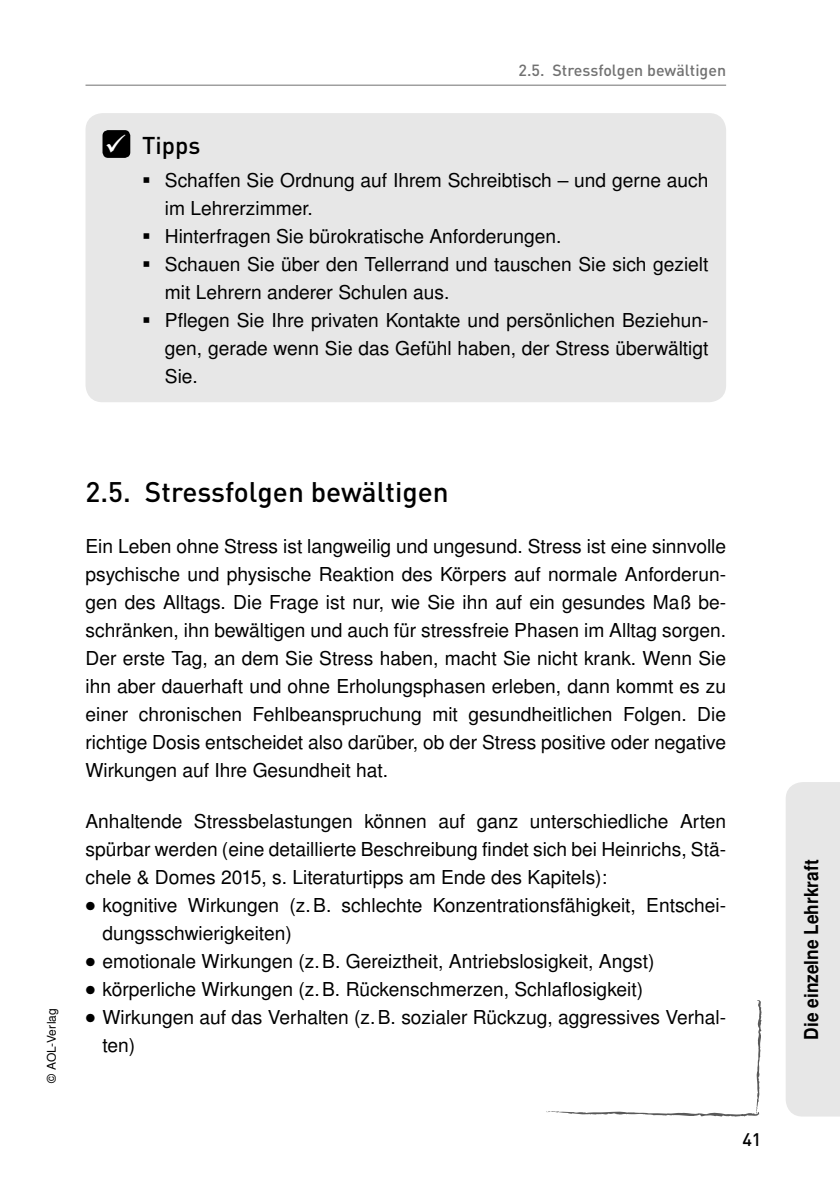
<style>
.page{position:relative;width:840px;height:1190px;background:#fff}
.page>*{position:absolute;margin:0;border:0;box-sizing:border-box;transform-origin:0 0}
.t1{font:500 28px "DIN";color:#000}
.t2{font:500 24px "DIN";color:#000}
.t3{font:19.2px/28px "Nimbus San LOT";color:#000}
.t4{font:700 19.2px "Nimbus San LOT";color:#000;scale:.9 1}
.t5{font:500 18px "DIN";color:#000}
.t6{font:500 16px "DIN";color:#717171}
.t7{font:12px "Nimbus San LOT";letter-spacing:.02em;color:#000}
.s1{font-family:"European Pi Three";font-size:18px}
</style>
<div class="page">
<hr style="left:86px;top:85px;width:640px;height:1px;background:#717171">
<svg style="left:546px;top:1000px;width:216px;height:117px"></svg>
<div style="left:786px;top:782px;width:54px;height:335px;background:#e7e7e7"></div>
<div style="left:86px;top:113px;width:640px;height:289px;background:#e7e7e7;border-radius:17px"></div>
<div style="left:103px;top:130px;width:27px;height:28px;background:#000;border-radius:6px"></div>
<p class="t6" style="left:519px;top:65px;width:209px">2.5. Stressfolgen bewältigen</p>
<p class="t2" style="left:142px;top:137px;width:60px">Tipps</p>
<p class="t3" style="left:165px;top:168px;width:545px">Schaffen Sie Ordnung auf Ihrem Schreibtisch – und gerne auch im Lehrerzimmer.<br>Hinterfragen Sie bürokratische Anforderungen.<br>Schauen Sie über den Tellerrand und tauschen Sie sich gezielt mit Lehrern anderer Schulen aus.<br>Pflegen Sie Ihre privaten Kontakte und persönlichen Beziehun&shy;gen, gerade wenn Sie das Gefühl haben, der Stress überwältigt Sie.</p>
<p class="t7" style="left:47px;top:1083px;width:76px;rotate:-90deg">© AOL-Verlag</p>
<h1 class="t1" style="left:86px;top:483px;width:365px">2.5. Stressfolgen bewältigen</h1>
<p class="t3" style="left:86px;top:534px;width:642px;text-align:justify">Ein Leben ohne Stress ist langweilig und ungesund. Stress ist eine sinnvolle psychische und physische Reaktion des Körpers auf normale Anforderun&shy;gen des Alltags. Die Frage ist nur, wie Sie ihn auf ein gesundes Maß be&shy;schränken, ihn bewältigen und auch für stressfreie Phasen im Alltag sorgen.<br>Der erste Tag, an dem Sie Stress haben, macht Sie nicht krank. Wenn Sie ihn aber dauerhaft und ohne Erholungsphasen erleben, dann kommt es zu einer chronischen Fehlbeanspruchung mit gesundheitlichen Folgen. Die richtige Dosis entscheidet also darüber, ob der Stress positive oder negative Wirkungen auf Ihre Gesundheit hat.</p>
<p class="t3" style="left:86px;top:809px;width:642px;text-align:justify">Anhaltende Stressbelastungen können auf ganz unterschiedliche Arten spürbar werden (eine detaillierte Beschreibung findet sich bei Heinrichs, Stä&shy;chele &amp; Domes 2015, s. Literaturtipps am Ende des Kapitels):</p>
<p class="t3" style="left:103px;top:893px;width:625px;text-indent:-17px"><span class="s1">-</span> kognitive Wirkungen (z. B. schlechte Konzentrationsfähigkeit, Entschei&shy;dungsschwierigkeiten)</p>
<p class="t3" style="left:86px;top:949px;width:570px"><span class="s1">-</span> emotionale Wirkungen (z. B. Gereiztheit, Antriebslosigkeit, Angst)</p>
<p class="t3" style="left:86px;top:977px;width:559px"><span class="s1">-</span> körperliche Wirkungen (z. B. Rückenschmerzen, Schlaflosigkeit)</p>
<p class="t3" style="left:103px;top:1005px;width:625px;text-indent:-17px"><span class="s1">-</span> Wirkungen auf das Verhalten (z. B. sozialer Rückzug, aggressives Verhal&shy;ten)</p>
<p class="t5" style="left:742px;top:1133px;width:21px">41</p>
<p class="t4" style="left:804px;top:1040px;width:201px;rotate:-90deg">Die einzelne Lehrkraft</p>
</div>
